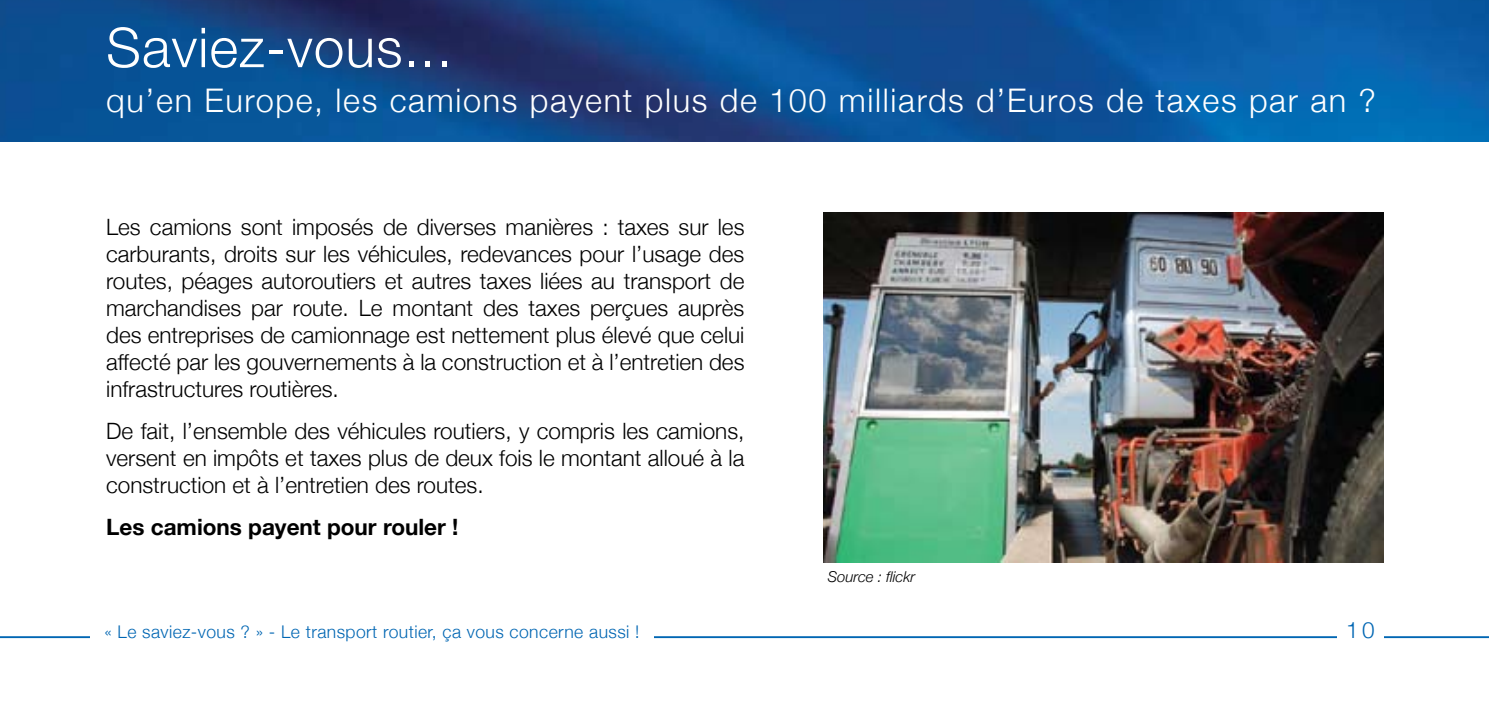
<style>
.page{position:relative;width:1489px;height:709px;background:#fff}
.page>*{position:absolute;margin:0;border:0;box-sizing:border-box;transform-origin:0 0}
.t1{font:300 55px "Helvetica Neue";letter-spacing:.02em;color:#fff}
.t2{font:300 32.5px "Helvetica Neue";letter-spacing:.05em;color:#fff}
.t3{font:300 22.5px/27px "Helvetica Neue";color:#000;text-align:justify}
.t4{font:700 22.5px "Helvetica Neue";color:#000}
.t5{font:300 22.5px "Helvetica Neue";color:#0066b3}
.t6{font:300 17.5px "Helvetica Neue";letter-spacing:.025em;color:#0066b3}
.t7{font:italic 300 15px "Helvetica Neue";color:#000}
</style>
<div class="page">
<hr style="left:0;top:636px;width:1488px;height:2px;background:#0066b3">
<div style="left:1336px;top:616px;width:47px;height:29px;background:#fff"></div>
<img style="left:0;top:0;width:1488px;height:142px">
<div style="left:90px;top:620px;width:563px;height:27px;background:#fff"></div>
<img style="left:823px;top:213px;width:560px;height:349px">
<h1 class="t1" style="left:106px;top:14px;width:347px">Saviez-vous...</h1>
<h2 class="t2" style="left:106px;top:81px;width:1271px">qu’en Europe, les camions payent plus de 100 milliards d’Euros de taxes par an ?</h2>
<p class="t3" style="left:106px;top:213px;width:639px">Les camions sont imposés de diverses manières : taxes sur les carburants, droits sur les véhicules, redevances pour l’usage des routes, péages autoroutiers et autres taxes liées au transport de marchandises par route. Le montant des taxes perçues auprès des entreprises de camionnage est nettement plus élevé que celui affecté par les gouvernements à la construction et à l’entretien des infrastructures routières.</p>
<p class="t3" style="left:106px;top:417px;width:639px">De fait, l’ensemble des véhicules routiers, y compris les camions, versent en impôts et taxes plus de deux fois le montant alloué à la construction et à l’entretien des routes.</p>
<p class="t4" style="left:106px;top:513px;width:354px">Les camions payent pour rouler !</p>
<p class="t7" style="left:827px;top:568px;width:89px">Source : flickr</p>
<p class="t6" style="left:104px;top:620px;width:536px">« Le saviez-vous ? » - Le transport routier, ça vous concerne aussi !</p>
<p class="t5" style="left:1345px;top:616px;width:30px">10</p>
</div>
